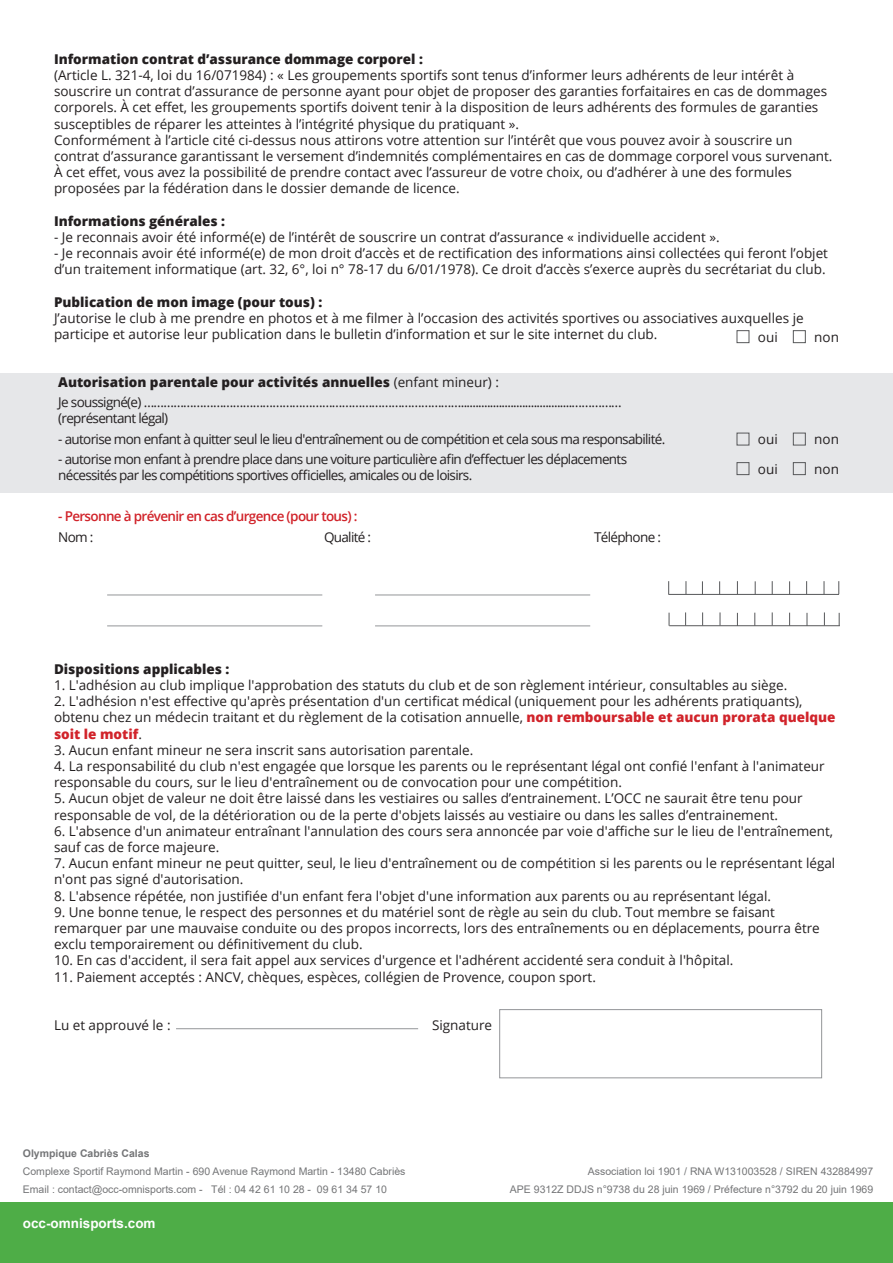
<style>
.page{position:relative;width:893px;height:1263px;background:#fff}
.page>*{position:absolute;margin:0;border:0;box-sizing:border-box;transform-origin:0 0}
.t1{font:13.5px/16.2px "Open Sans";color:#231f20}
.t2{font:13.5px/20.4px "Open Sans";letter-spacing:-.05em;color:#231f20}
.t3{font:800 13.5px "Open Sans";color:#231f20}
.t4{font:600 13.5px "Open Sans";letter-spacing:-.05em;color:#d1232a}
.t5{font:700 13.5px "Arial";color:#fff}
.t6{font:10.5px/18px "Arial";color:#747577;text-align:right}
.t7{font:700 10.5px "Arial";color:#747577}
.s1{font-weight:800}
.s2{font-weight:800;color:#d1232a}
</style>
<div class="page">
<div style="left:499px;top:1009px;width:323px;height:69px;border:1px solid #939598"></div>
<div style="left:0;top:373px;width:893px;height:119px;background:#e6e7e9"></div>
<div style="left:793px;top:433px;width:13px;height:12px;border:1px solid #57585a"></div>
<div style="left:737px;top:462px;width:12px;height:13px;border:1px solid #57585a"></div>
<div style="left:793px;top:462px;width:13px;height:13px;border:1px solid #57585a"></div>
<hr style="left:668px;top:594px;width:171px;height:1px;background:#57585a">
<svg style="left:668px;top:581px;width:1px;height:13px"></svg>
<svg style="left:686px;top:581px;width:1px;height:13px"></svg>
<svg style="left:702px;top:581px;width:1px;height:13px"></svg>
<svg style="left:719px;top:581px;width:1px;height:13px"></svg>
<svg style="left:737px;top:581px;width:1px;height:13px"></svg>
<svg style="left:755px;top:581px;width:1px;height:13px"></svg>
<svg style="left:772px;top:581px;width:1px;height:13px"></svg>
<svg style="left:789px;top:581px;width:1px;height:13px"></svg>
<svg style="left:806px;top:581px;width:1px;height:13px"></svg>
<svg style="left:824px;top:581px;width:1px;height:13px"></svg>
<svg style="left:838px;top:581px;width:1px;height:13px"></svg>
<hr style="left:107px;top:595px;width:215px;height:1px;background:#939598">
<hr style="left:176px;top:1028px;width:242px;height:1px;background:#939598">
<hr style="left:375px;top:595px;width:215px;height:1px;background:#939598">
<div style="left:737px;top:330px;width:12px;height:13px;border:1px solid #57585a"></div>
<div style="left:793px;top:330px;width:13px;height:13px;border:1px solid #57585a"></div>
<div style="left:0;top:1202px;width:893px;height:61px;background:#4ead47"></div>
<hr style="left:107px;top:625px;width:215px;height:1px;background:#939598">
<hr style="left:375px;top:625px;width:215px;height:1px;background:#939598">
<hr style="left:669px;top:625px;width:171px;height:1px;background:#57585a">
<svg style="left:669px;top:613px;width:1px;height:13px"></svg>
<svg style="left:685px;top:612px;width:1px;height:13px"></svg>
<svg style="left:702px;top:612px;width:1px;height:13px"></svg>
<svg style="left:720px;top:612px;width:1px;height:13px"></svg>
<svg style="left:737px;top:613px;width:1px;height:12px"></svg>
<svg style="left:754px;top:613px;width:1px;height:13px"></svg>
<svg style="left:772px;top:612px;width:1px;height:13px"></svg>
<svg style="left:789px;top:613px;width:1px;height:13px"></svg>
<svg style="left:807px;top:613px;width:1px;height:13px"></svg>
<svg style="left:824px;top:612px;width:1px;height:13px"></svg>
<svg style="left:839px;top:613px;width:1px;height:13px"></svg>
<p class="t3" style="left:54px;top:49px;width:370px">Information contrat d’assurance dommage corporel :</p>
<p class="t1" style="left:54px;top:67px;width:780px">(Article L. 321-4, loi du 16/071984) : « Les groupements sportifs sont tenus d’informer leurs adhérents de leur intérêt à souscrire un contrat d’assurance de personne ayant pour objet de proposer des garanties forfaitaires en cas de dommages corporels. À cet effet, les groupements sportifs doivent tenir à la disposition de leurs adhérents des formules de garanties susceptibles de réparer les atteintes à l’intégrité physique du pratiquant ».<br>Conformément à l’article cité ci-dessus nous attirons votre attention sur l’intérêt que vous pouvez avoir à souscrire un contrat d’assurance garantissant le versement d’indemnités complémentaires en cas de dommage corporel vous survenant.<br>À cet effet, vous avez la possibilité de prendre contact avec l’assureur de votre choix, ou d’adhérer à une des formules proposées par la fédération dans le dossier demande de licence.</p>
<p class="t3" style="left:54px;top:211px;width:173px">Informations générales :</p>
<p class="t1" style="left:54px;top:229px;width:667px">- Je reconnais avoir été informé(e) de l’intérêt de souscrire un contrat d’assurance « individuelle accident ».</p>
<p class="t1" style="left:54px;top:245px;width:775px">- Je reconnais avoir été informé(e) de mon droit d’accès et de rectification des informations ainsi collectées qui feront l’objet d’un traitement informatique (art. 32, 6°, loi n° 78-17 du 6/01/1978). Ce droit d’accès s’exerce auprès du secrétariat du club.</p>
<p class="t3" style="left:54px;top:292px;width:270px">Publication de mon image (pour tous) :</p>
<p class="t1" style="left:54px;top:310px;width:751px">J’autorise le club à me prendre en photos et à me filmer à l’occasion des activités sportives ou associatives auxquelles je participe et autorise leur publication dans le bulletin d’information et sur le site internet du club.</p>
<p class="t1" style="left:758px;top:328px;width:21px">oui</p>
<p class="t1" style="left:814px;top:328px;width:26px">non</p>
<p class="t2" style="left:58px;top:371px;width:565px"><span class="s1">Autorisation parentale pour activités annuelles</span> (enfant mineur) :<br>Je soussigné(e) ……………………………………………………………………………………......................................……………</p>
<p class="t2" style="left:58px;top:408px;width:112px">(représentant légal)</p>
<p class="t2" style="left:58px;top:428px;width:608px">- autorise mon enfant à quitter seul le lieu d'entraînement ou de compétition et cela sous ma responsabilité.</p>
<p class="t2" style="left:58px;top:451px;width:570px;line-height:16.2px">- autorise mon enfant à prendre place dans une voiture particulière afin d’effectuer les déplacements nécessités par les compétitions sportives officielles, amicales ou de loisirs.</p>
<p class="t4" style="left:58px;top:507px;width:301px">- Personne à prévenir en cas d’urgence (pour tous) :</p>
<p class="t1" style="left:58px;top:528px;width:37px">Nom :</p>
<p class="t2" style="left:324px;top:526px;width:49px">Qualité :</p>
<p class="t2" style="left:594px;top:526px;width:68px">Téléphone :</p>
<p class="t1" style="left:758px;top:431px;width:21px">oui</p>
<p class="t1" style="left:814px;top:431px;width:26px">non</p>
<p class="t1" style="left:758px;top:460px;width:21px">oui</p>
<p class="t1" style="left:814px;top:460px;width:26px">non</p>
<p class="t3" style="left:54px;top:658px;width:177px">Dispositions applicables :</p>
<p class="t1" style="left:54px;top:676px;width:735px">1. L'adhésion au club implique l'approbation des statuts du club et de son règlement intérieur, consultables au siège.</p>
<p class="t1" style="left:54px;top:693px;width:783px">2. L'adhésion n'est effective qu'après présentation d'un certificat médical (uniquement pour les adhérents pratiquants), obtenu chez un médecin traitant et du règlement de la cotisation annuelle, <span class="s2">non remboursable et aucun prorata quelque soit le motif</span>.</p>
<p class="t1" style="left:54px;top:741px;width:421px">3. Aucun enfant mineur ne sera inscrit sans autorisation parentale.</p>
<p class="t1" style="left:54px;top:757px;width:772px">4. La responsabilité du club n'est engagée que lorsque les parents ou le représentant légal ont confié l'enfant à l'animateur responsable du cours, sur le lieu d'entraînement ou de convocation pour une compétition.</p>
<p class="t1" style="left:54px;top:790px;width:750px">5. Aucun objet de valeur ne doit être laissé dans les vestiaires ou salles d’entrainement. L’OCC ne saurait être tenu pour responsable de vol, de la détérioration ou de la perte d'objets laissés au vestiaire ou dans les salles d’entrainement.</p>
<p class="t1" style="left:54px;top:822px;width:781px">6. L'absence d'un animateur entraînant l'annulation des cours sera annoncée par voie d'affiche sur le lieu de l'entraînement, sauf cas de force majeure.</p>
<p class="t1" style="left:54px;top:855px;width:783px">7. Aucun enfant mineur ne peut quitter, seul, le lieu d'entraînement ou de compétition si les parents ou le représentant légal n'ont pas signé d'autorisation.</p>
<p class="t1" style="left:54px;top:887px;width:718px">8. L'absence répétée, non justifiée d'un enfant fera l'objet d'une information aux parents ou au représentant légal.</p>
<p class="t1" style="left:54px;top:903px;width:767px">9. Une bonne tenue, le respect des personnes et du matériel sont de règle au sein du club. Tout membre se faisant remarquer par une mauvaise conduite ou des propos incorrects, lors des entraînements ou en déplacements, pourra être exclu temporairement ou définitivement du club.</p>
<p class="t1" style="left:54px;top:952px;width:681px">10. En cas d'accident, il sera fait appel aux services d'urgence et l'adhérent accidenté sera conduit à l'hôpital.</p>
<p class="t1" style="left:54px;top:968px;width:543px">11. Paiement acceptés : ANCV, chèques, espèces, collégien de Provence, coupon sport.</p>
<p class="t1" style="left:54px;top:1017px;width:118px">Lu et approuvé le :</p>
<p class="t1" style="left:432px;top:1017px;width:62px">Signature</p>
<p class="t7" style="left:23px;top:1146px;width:128px">Olympique Cabriès Calas</p>
<p class="t6" style="left:23px;top:1163px;width:384px;text-align:left">Complexe Sportif Raymond Martin - 690 Avenue Raymond Martin - 13480 Cabriès<br>Email : contact@occ-omnisports.com - Tél : 04 42 61 10 28 - 09 61 34 57 10</p>
<p class="t5" style="left:23px;top:1214px;width:134px">occ-omnisports.com</p>
<p class="t6" style="left:510px;top:1163px;width:365px">Association loi 1901 / RNA W131003528 / SIREN 432884997<br>APE 9312Z DDJS n°9738 du 28 juin 1969 / Préfecture n°3792 du 20 juin 1969</p>
</div>
